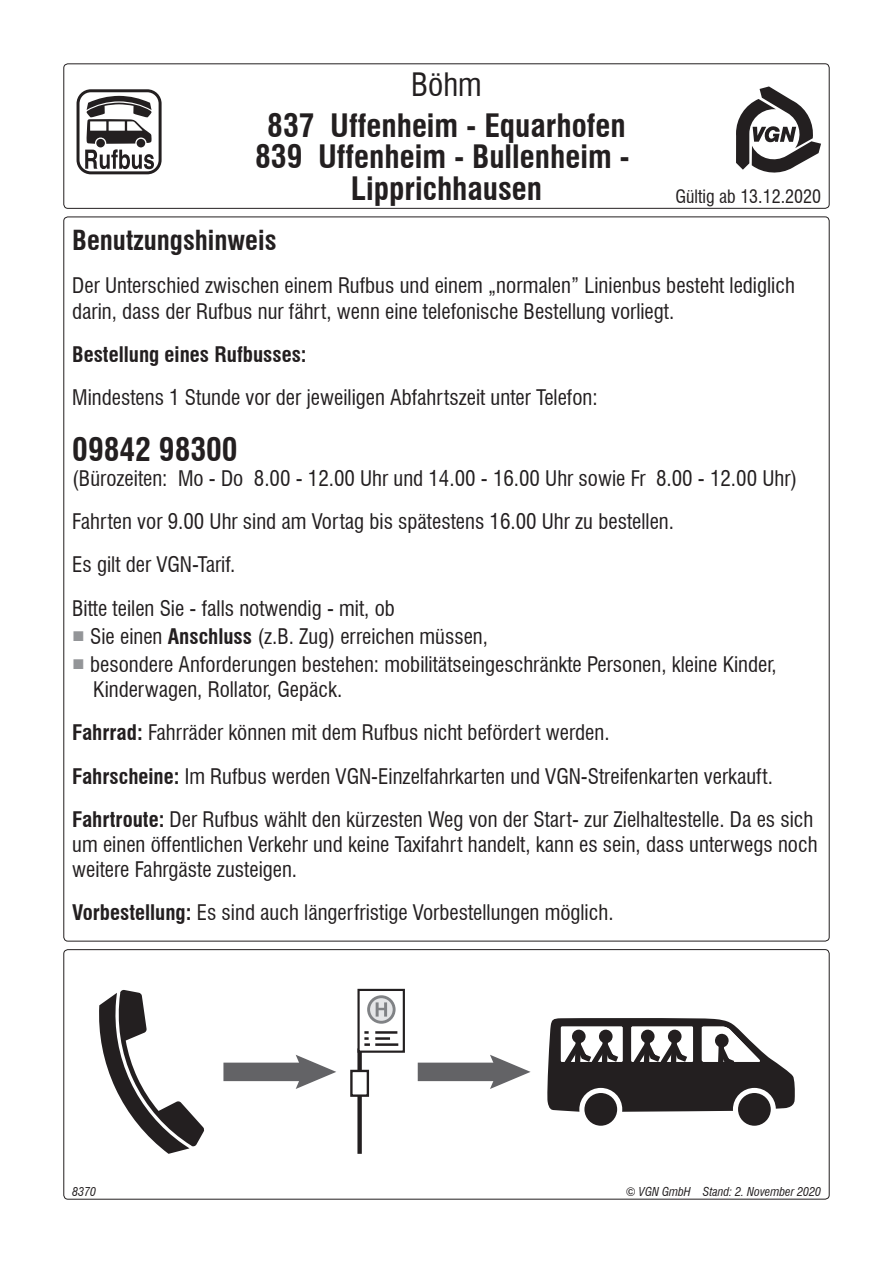
<style>
.page{position:relative;width:893px;height:1263px;background:#fff}
.page>*{position:absolute;margin:0;border:0;box-sizing:border-box;transform-origin:0 0}
.t1{font:700 condensed 31.5px/31.5px "Swiss 721 BT";color:#231f20;text-align:center}
.t2{font:condensed 31.5px "Swiss 721 BT";color:#231f20}
.t3{font:700 condensed 27px "Swiss 721 BT";color:#231f20}
.t4{font:condensed 21px/43.2px "Swiss 721 BT";color:#231f20}
.t5{font:700 condensed 21px "Swiss 721 BT";color:#231f20}
.t6{font:condensed 18px "Swiss 721 BT";color:#231f20}
.t7{font:italic condensed 12px "Swiss 721 BT";color:#231f20}
.s1{font-family:"Arial";font-stretch:normal;color:#939598}
.s2{font-weight:700}
</style>
<div class="page">
<div style="left:63px;top:63px;width:767px;height:146px;border:1px solid #231f20;border-radius:4px"></div>
<div style="left:63px;top:949px;width:767px;height:250px;border:1px solid #231f20;border-radius:4px"></div>
<svg style="left:99px;top:990px;width:105px;height:164px"></svg>
<div style="left:357px;top:1048px;width:5px;height:106px;background:#231f20"></div>
<div style="left:359px;top:990px;width:45px;height:62px;background:#fff"></div>
<div style="left:357px;top:989px;width:48px;height:64px;border:2px solid #231f20"></div>
<svg style="left:369px;top:997px;width:25px;height:25px"></svg>
<div style="left:367px;top:995px;width:29px;height:29px;border:3px solid #808285;border-radius:50%"></div>
<svg style="left:376px;top:1002px;width:11px;height:14px"></svg>
<hr style="left:375px;top:1031px;width:22px;height:3px;background:#231f20">
<hr style="left:375px;top:1037px;width:15px;height:3px;background:#231f20">
<hr style="left:375px;top:1043px;width:23px;height:3px;background:#231f20">
<svg style="left:364px;top:1031px;width:6px;height:15px"></svg>
<div style="left:351px;top:1071px;width:17px;height:25px;background:#fff"></div>
<div style="left:350px;top:1070px;width:19px;height:27px;border:2px solid #231f20"></div>
<div style="left:223px;top:1062px;width:86px;height:19px;background:#636366"></div>
<svg style="left:296px;top:1055px;width:40px;height:34px"></svg>
<div style="left:418px;top:1062px;width:85px;height:19px;background:#636366"></div>
<svg style="left:490px;top:1055px;width:41px;height:34px"></svg>
<div style="left:738px;top:1093px;width:33px;height:33px;background:#231f20;border-radius:50%"></div>
<div style="left:584px;top:1093px;width:33px;height:33px;background:#231f20;border-radius:50%"></div>
<svg style="left:547px;top:1018px;width:248px;height:94px"></svg>
<div style="left:715px;top:1033px;width:14px;height:15px;background:#231f20;border-radius:50%"></div>
<svg style="left:736px;top:86px;width:85px;height:87px"></svg>
<div style="left:77px;top:89px;width:85px;height:85px;border:3px solid #231f20;border-radius:13px"></div>
<svg style="left:85px;top:96px;width:69px;height:73px"></svg>
<div style="left:137px;top:139px;width:8px;height:8px;background:#231f20;border-radius:50%"></div>
<div style="left:96px;top:139px;width:9px;height:8px;background:#231f20;border-radius:50%"></div>
<h1 class="t2" style="left:411px;top:66px;width:72px">Böhm</h1>
<h1 class="t1" style="left:255px;top:110px;width:376px">837 Uffenheim - Equarhofen<br>839 Uffenheim - Bullenheim -<br>Lipprichhausen</h1>
<p class="t6" style="left:675px;top:186px;width:147px">Gültig ab 13.12.2020</p>
<p class="t3" style="left:72px;top:224px;width:206px">Benutzungshinweis</p>
<p class="t4" style="left:72px;top:273px;width:724px;line-height:25.2px">Der Unterschied zwischen einem Rufbus und einem „normalen” Linienbus besteht lediglich darin, dass der Rufbus nur fährt, wenn eine telefonische Bestellung vorliegt.</p>
<p class="t5" style="left:72px;top:342px;width:236px">Bestellung eines Rufbusses:</p>
<p class="t4" style="left:72px;top:376px;width:527px">Mindestens 1 Stunde vor der jeweiligen Abfahrtszeit unter Telefon:</p>
<h1 class="t1" style="left:72px;top:434px;width:167px">09842 98300</h1>
<p class="t4" style="left:72px;top:457px;width:726px">(Bürozeiten: Mo - Do 8.00 - 12.00 Uhr und 14.00 - 16.00 Uhr sowie Fr 8.00 - 12.00 Uhr)<br>Fahrten vor 9.00 Uhr sind am Vortag bis spätestens 16.00 Uhr zu bestellen.<br>Es gilt der VGN-Tarif.<br>Bitte teilen Sie - falls notwendig - mit, ob</p>
<p class="t4" style="left:72px;top:615px;width:417px"><span class="s1">■</span> Sie einen <span class="s2">Anschluss</span> (z.B. Zug) erreichen müssen,</p>
<p class="t4" style="left:93px;top:652px;width:685px;line-height:25.2px;text-indent:-21px"><span class="s1">■</span> besondere Anforderungen bestehen: mobilitätseingeschränkte Personen, kleine Kinder,<br>Kinderwagen, Rollator, Gepäck.</p>
<p class="t4" style="left:72px;top:711px;width:743px"><span class="s2">Fahrrad:</span> Fahrräder können mit dem Rufbus nicht befördert werden.<br><span class="s2">Fahrscheine:</span> Im Rufbus werden VGN-Einzelfahrkarten und VGN-Streifenkarten verkauft.<br><span class="s2">Fahrtroute:</span> Der Rufbus wählt den kürzesten Weg von der Start- zur Zielhaltestelle. Da es sich</p>
<p class="t4" style="left:72px;top:832px;width:747px;line-height:25.2px">um einen öffentlichen Verkehr und keine Taxifahrt handelt, kann es sein, dass unterwegs noch weitere Fahrgäste zusteigen.</p>
<p class="t4" style="left:72px;top:891px;width:543px"><span class="s2">Vorbestellung:</span> Es sind auch längerfristige Vorbestellungen möglich.</p>
<p class="t7" style="left:72px;top:1185px;width:25px">8370</p>
<p class="t7" style="left:626px;top:1185px;width:197px">© VGN GmbH Stand: 2. November 2020</p>
</div>
